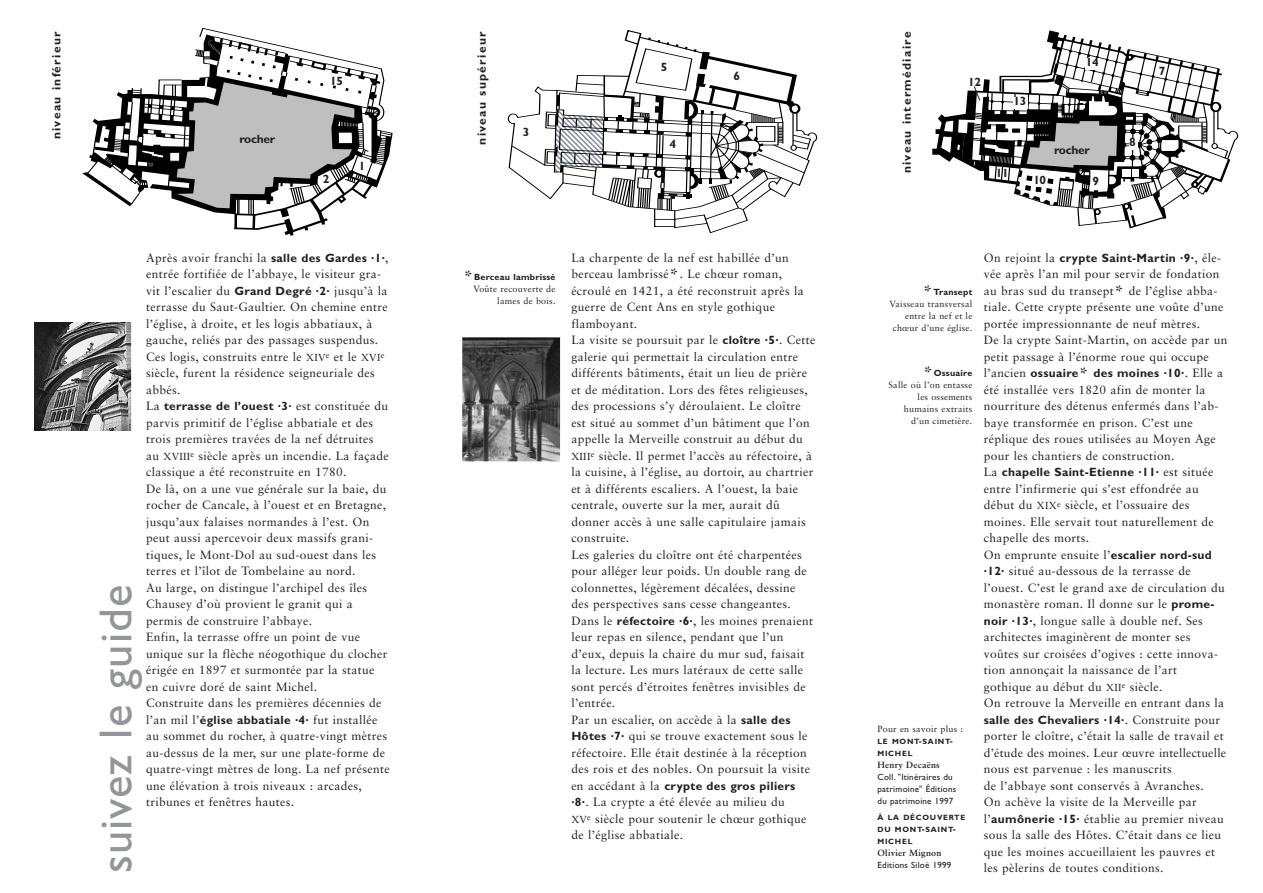
<style>
.page{position:relative;width:1263px;height:893px;background:#fff}
.page>*{position:absolute;margin:0;border:0;box-sizing:border-box;transform-origin:0 0}
.t1{font:46.5px "Gill Sans";letter-spacing:.025em;color:#939598}
.t2{font:12px/16.5px "Sabon";letter-spacing:.03em;color:#231f20}
.t3{font:700 12px "Gill Sans";letter-spacing:.025em;color:#231f20}
.t4{font:700 12px "Gill Sans";letter-spacing:.11em;color:#231f20}
.t5{font:9px/12px "Sabon";letter-spacing:.03em;color:#231f20;text-align:right}
.t6{font:9px/12px "Gill Sans";letter-spacing:.025em;color:#231f20}
.t7{font:700 9px "Gill Sans";letter-spacing:.025em;color:#231f20}
.t8{font:700 9px "Sabon";letter-spacing:.03em;color:#231f20}
.t9{font:700 7.65px/12px "Gill Sans";letter-spacing:.095em;color:#231f20}
.s1{font-family:"Gill Sans";font-weight:700}
.s2{font-size:10.2px}
.s3{font-family:"Sabon";font-weight:400}
.s4{font-family:"Sabon";font-weight:400;font-size:18px}
.s5{font-size:18px}
.s6{font-size:9px}
</style>
<div class="page">
<img style="left:34px;top:322px;width:98px;height:109px">
<img style="left:462px;top:337px;width:98px;height:124px">
<svg style="left:82px;top:34px;width:311px;height:202px"></svg>
<svg style="left:508px;top:30px;width:309px;height:203px"></svg>
<svg style="left:932px;top:33px;width:306px;height:195px"></svg>
<p class="t4" style="left:52px;top:139px;width:109px;rotate:-90deg">niveau inférieur</p>
<p class="t3" style="left:240px;top:135px;width:37px">rocher</p>
<p class="t3" style="left:330px;top:76px;width:14px">15</p>
<p class="t3" style="left:323px;top:174px;width:8px">2</p>
<p class="t3" style="left:359px;top:162px;width:8px">1</p>
<p class="t2" style="left:146px;top:250px;width:244px">Après avoir franchi la <span class="s1">salle des Gardes </span><sup>.</sup><span class="s1">1</span><sup>.</sup>, entrée fortifiée de l’abbaye, le visiteur gra&shy;vit l’escalier du <span class="s1">Grand Degré </span><sup>.</sup><span class="s1">2</span><sup>.</sup> jusqu’à la terrasse du Saut-Gaultier. On chemine entre l’église, à droite, et les logis abbatiaux, à gauche, reliés par des passages suspendus.<br>Ces logis, construits entre le <span class="s2">XIV</span><sup>e</sup> et le <span class="s2">XVI</span><sup>e </sup>siècle, furent la résidence seigneuriale des abbés.</p>
<p class="t3" style="left:146px;top:402px;width:243px"><span class="s3">La</span> terrasse de l’ouest .3. <span class="s3">est constituée du</span></p>
<p class="t2" style="left:146px;top:415px;width:245px">parvis primitif de l’église abbatiale et des trois premières travées de la nef détruites<br>au <span class="s2">XVIII</span><sup>e</sup> siècle après un incendie. La façade classique a été reconstruite en 1780.<br>De là, on a une vue générale sur la baie, du rocher de Cancale, à l’ouest et en Bretagne, jusqu’aux falaises normandes à l’est. On peut aussi apercevoir deux massifs grani&shy;tiques, le Mont-Dol au sud-ouest dans les terres et l’îlot de Tombelaine au nord.<br>Au large, on distingue l’archipel des îles Chausey d’où provient le granit qui a permis de construire l’abbaye.<br>Enfin, la terrasse offre un point de vue unique sur la flèche néogothique du clocher érigée en 1897 et surmontée par la statue en cuivre doré de saint Michel.<br>Construite dans les premières décennies de l’an mil l’<span class="s1">église abbatiale </span><sup>.</sup><span class="s1">4</span><sup>.</sup> fut installée au sommet du rocher, à quatre-vingt mètres au-dessus de la mer, sur une plate-forme de quatre-vingt mètres de long. La nef présente une élévation à trois niveaux : arcades, tribunes et fenêtres hautes.</p>
<h1 class="t1" style="left:100px;top:873px;width:290px;rotate:-90deg">suivez le guide</h1>
<p class="t4" style="left:477px;top:145px;width:115px;rotate:-90deg">niveau supérieur</p>
<p class="t3" style="left:523px;top:128px;width:8px">3</p>
<p class="t3" style="left:661px;top:63px;width:8px">5</p>
<p class="t3" style="left:669px;top:140px;width:8px">4</p>
<p class="t3" style="left:733px;top:72px;width:8px">6</p>
<p class="t7" style="left:464px;top:274px;width:93px"><span class="s4">*</span>Berceau lambrissé</p>
<p class="t5" style="left:473px;top:283px;width:84px">Voûte recouverte de lames de bois.</p>
<p class="t2" style="left:571px;top:250px;width:245px">La charpente de la nef est habillée d’un berceau lambrissé<span class="s5">*</span>. Le chœur roman, écroulé en 1421, a été reconstruit après la guerre de Cent Ans en style gothique flamboyant.<br>La visite se poursuit par le <span class="s1">cloître </span><sup>.</sup><span class="s1">5</span><sup>.</sup>. Cette galerie qui permettait la circulation entre différents bâtiments, était un lieu de prière et de méditation. Lors des fêtes religieuses, des processions s’y déroulaient. Le cloître est situé au sommet d’un bâtiment que l’on appelle la Merveille construit au début du <span class="s2">XIII</span><sup>e</sup> siècle. Il permet l’accès au réfectoire, à la cuisine, à l’église, au dortoir, au chartrier et à différents escaliers. A l’ouest, la baie centrale, ouverte sur la mer, aurait dû donner accès à une salle capitulaire jamais construite.<br>Les galeries du cloître ont été charpentées pour alléger leur poids. Un double rang de colonnettes, légèrement décalées, dessine des perspectives sans cesse changeantes.<br>Dans le <span class="s1">réfectoire </span><sup>.</sup><span class="s1">6</span><sup>.</sup>, les moines prenaient leur repas en silence, pendant que l’un d’eux, depuis la chaire du mur sud, faisait la lecture. Les murs latéraux de cette salle sont percés d’étroites fenêtres invisibles de l’entrée.<br>Par un escalier, on accède à la <span class="s1">salle des Hôtes </span><sup>.</sup><span class="s1">7</span><sup>.</sup> qui se trouve exactement sous le réfectoire. Elle était destinée à la réception des rois et des nobles. On poursuit la visite</p>
<p class="t3" style="left:571px;top:781px;width:226px"><span class="s3">en accédant à la</span> crypte des gros piliers</p>
<p class="t2" style="left:571px;top:795px;width:237px"><sup>.</sup><span class="s1">8</span><sup>.</sup>. La crypte a été élevée au milieu du<br><span class="s2">XV</span><sup>e</sup> siècle pour soutenir le chœur gothique de l’église abbatiale.</p>
<p class="t4" style="left:903px;top:173px;width:143px;rotate:-90deg">niveau intermédiaire</p>
<p class="t3" style="left:968px;top:78px;width:14px">12</p>
<p class="t3" style="left:1014px;top:97px;width:14px">13</p>
<p class="t3" style="left:1086px;top:58px;width:14px">14</p>
<p class="t3" style="left:996px;top:168px;width:14px">11</p>
<p class="t3" style="left:1054px;top:145px;width:37px">rocher</p>
<p class="t3" style="left:1033px;top:176px;width:14px">10</p>
<p class="t3" style="left:1093px;top:176px;width:8px">9</p>
<p class="t3" style="left:1159px;top:67px;width:8px">7</p>
<p class="t3" style="left:1129px;top:138px;width:8px">8</p>
<p class="t7" style="left:923px;top:289px;width:51px"><span class="s4">*</span>Transept</p>
<p class="t5" style="left:889px;top:299px;width:84px">Vaisseau transversal entre la nef et le chœur d’une église.</p>
<p class="t7" style="left:923px;top:370px;width:51px"><span class="s4">*</span>Ossuaire</p>
<p class="t5" style="left:888px;top:380px;width:85px">Salle où l’on entasse les ossements humains extraits d’un cimetière.</p>
<p class="t5" style="left:877px;top:723px;width:87px">Pour en savoir plus :</p>
<p class="t9" style="left:877px;top:736px;width:77px">LE MONT<span class="s6">-</span>SAINT<span class="s6">-<br></span>MICHEL</p>
<p class="t8" style="left:877px;top:761px;width:64px">Henry Decaëns</p>
<p class="t6" style="left:877px;top:772px;width:80px">Coll. "Itinéraires du patrimoine" Éditions du patrimoine 1997</p>
<p class="t9" style="left:877px;top:812px;width:89px">À LA DÉCOUVERTE<br>DU MONT<span class="s6">-</span>SAINT<span class="s6">-<br></span>MICHEL</p>
<p class="t8" style="left:877px;top:849px;width:66px">Olivier Mignon</p>
<p class="t6" style="left:877px;top:860px;width:75px">Editions Siloë 1999</p>
<p class="t3" style="left:984px;top:253px;width:239px"><span class="s3">On rejoint la</span> crypte Saint-Martin .9.<span class="s3">, éle-</span></p>
<p class="t2" style="left:984px;top:267px;width:245px">vée après l’an mil pour servir de fondation au bras sud du transept<span class="s5">*</span> de l’église abba&shy;tiale. Cette crypte présente une voûte d’une portée impressionnante de neuf mètres.<br>De la crypte Saint-Martin, on accède par un petit passage à l’énorme roue qui occupe</p>
<p class="t3" style="left:984px;top:369px;width:241px"><span class="s3">l’ancien</span> ossuaire<span class="s4">*</span> des moines .10.<span class="s3">. Elle a</span></p>
<p class="t2" style="left:984px;top:382px;width:236px">été installée vers 1820 afin de monter la nourriture des détenus enfermés dans l’ab&shy;baye transformée en prison. C’est une réplique des roues utilisées au Moyen Age pour les chantiers de construction.</p>
<p class="t3" style="left:984px;top:468px;width:231px"><span class="s3">La</span> chapelle Saint-Etienne .11. <span class="s3">est située</span></p>
<p class="t2" style="left:984px;top:481px;width:243px">entre l’infirmerie qui s’est effondrée au début du <span class="s2">XIX</span><sup>e</sup> siècle, et l’ossuaire des moines. Elle servait tout naturellement de chapelle des morts.<br>On emprunte ensuite l’<span class="s1">escalier nord-sud </span><sup>.</sup><span class="s1">12</span><sup>.</sup> situé au-dessous de la terrasse de l’ouest. C’est le grand axe de circulation du monastère roman. Il donne sur le <span class="s1">prome&shy;noir </span><sup>.</sup><span class="s1">13</span><sup>.</sup>, longue salle à double nef. Ses architectes imaginèrent de monter ses voûtes sur croisées d’ogives : cette innova&shy;tion annonçait la naissance de l’art gothique au début du <span class="s2">XII</span><sup>e</sup> siècle.<br>On retrouve la Merveille en entrant dans la</p>
<p class="t3" style="left:984px;top:715px;width:238px">salle des Chevaliers .14.<span class="s3">. Construite pour</span></p>
<p class="t2" style="left:984px;top:729px;width:244px">porter le cloître, c’était la salle de travail et d’étude des moines. Leur œuvre intellectuelle nous est parvenue : les manuscrits<br>de l’abbaye sont conservés à Avranches.<br>On achève la visite de la Merveille par l’<span class="s1">aumônerie </span><sup>.</sup><span class="s1">15</span><sup>.</sup> établie au premier niveau sous la salle des Hôtes. C’était dans ce lieu que les moines accueillaient les pauvres et les pèlerins de toutes conditions.</p>
</div>
